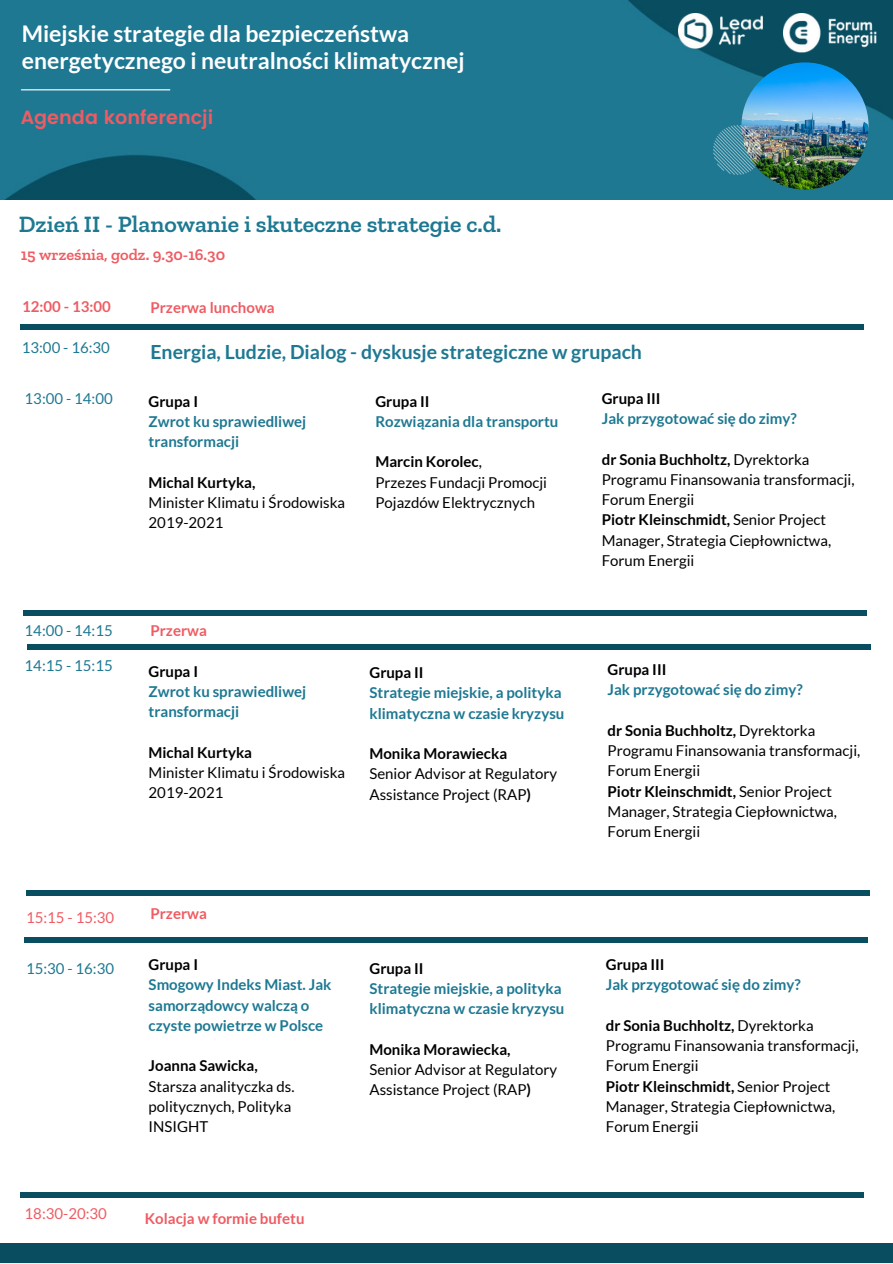
<style>
.page{position:relative;width:893px;height:1264px;background:#fff}
.page>*{position:absolute;margin:0;border:0;box-sizing:border-box;transform-origin:0 0}
.t1{font:600 23.85px "Zilla Slab";color:#1d7892}
.t2{font:700 22.95px/27.3px "Lato";color:#fff}
.t3{font:700 19.5px "Lato";color:#1d7892}
.t4{font:600 19.05px "Poppins";color:#ef5b62}
.t5{font:600 16.35px "Zilla Slab";color:#ef5b62}
.t6{font:15px/20.2px "Lato";color:#000}
.t7{font:700 15px/20.2px "Lato";color:#1d7892}
.t8{font:700 15px "Lato";color:#000}
.t9{font:700 15px "Lato";color:#ef5b62}
.t10{font:15px "Lato";color:#1d7892}
.t11{font:15px "Lato";color:#ef5b62}
.s1{font-weight:700}
</style>
<div class="page">
<img style="left:0;top:0;width:892px;height:200px">
<img style="left:783px;top:14px;width:93px;height:38px">
<img style="left:678px;top:14px;width:84px;height:35px">
<img style="left:741px;top:62px;width:127px;height:127px;border-radius:50%">
<hr style="left:21px;top:89px;width:149px;height:1px;background:#fff">
<img style="left:713px;top:126px;width:48px;height:48px">
<div style="left:20px;top:324px;width:843px;height:5px;background:#094d60"></div>
<div style="left:20px;top:1192px;width:843px;height:5px;background:#094d60"></div>
<div style="left:0;top:1243px;width:892px;height:19px;background:#094d60"></div>
<div style="left:23px;top:609px;width:843px;height:6px;background:#094d60"></div>
<div style="left:25px;top:936px;width:843px;height:6px;background:#094d60"></div>
<div style="left:27px;top:644px;width:843px;height:5px;background:#094d60"></div>
<div style="left:26px;top:890px;width:843px;height:5px;background:#094d60"></div>
<h2 class="t2" style="left:22px;top:19px;width:444px">Miejskie strategie dla bezpieczeństwa energetycznego i neutralności klimatycznej</h2>
<p class="t4" style="left:21px;top:106px;width:194px">Agenda konferencji</p>
<h1 class="t1" style="left:19px;top:209px;width:484px">Dzień II - Planowanie i skuteczne strategie c.d.</h1>
<p class="t5" style="left:21px;top:244px;width:206px">15 września, godz. 9.30-16.30</p>
<p class="t9" style="left:22px;top:297px;width:90px">12:00 - 13:00</p>
<p class="t9" style="left:150px;top:298px;width:126px">Przerwa lunchowa</p>
<p class="t10" style="left:22px;top:338px;width:90px">13:00 - 16:30</p>
<h3 class="t3" style="left:150px;top:340px;width:493px">Energia, Ludzie, Dialog - dyskusje strategiczne w grupach</h3>
<p class="t10" style="left:25px;top:389px;width:90px">13:00 - 14:00</p>
<p class="t8" style="left:149px;top:392px;width:51px">Grupa I</p>
<p class="t7" style="left:149px;top:411px;width:159px">Zwrot ku sprawiedliwej transformacji</p>
<p class="t8" style="left:149px;top:473px;width:108px">Michal Kurtyka,</p>
<p class="t6" style="left:149px;top:492px;width:198px">Minister Klimatu i Środowiska<br>2019-2021</p>
<p class="t8" style="left:375px;top:392px;width:56px">Grupa II</p>
<p class="t7" style="left:375px;top:411px;width:184px">Rozwiązania dla transportu</p>
<p class="t6" style="left:375px;top:451px;width:173px"><span class="s1">Marcin Korolec</span>,<br>Przezes Fundacji Promocji<br>Pojazdów Elektrycznych</p>
<p class="t8" style="left:601px;top:389px;width:60px">Grupa III</p>
<p class="t7" style="left:601px;top:408px;width:196px">Jak przygotować się do zimy?</p>
<p class="t6" style="left:601px;top:448px;width:254px"><span class="s1">dr Sonia Buchholtz,</span> Dyrektorka<br>Programu Finansowania transformacji,<br>Forum Energii<br><span class="s1">Piotr Kleinschmidt,</span> Senior Project<br>Manager, Strategia Ciepłownictwa,<br>Forum Energii</p>
<p class="t10" style="left:25px;top:621px;width:90px">14:00 - 14:15</p>
<p class="t9" style="left:150px;top:621px;width:58px">Przerwa</p>
<p class="t10" style="left:25px;top:655px;width:90px">14:15 - 15:15</p>
<p class="t8" style="left:149px;top:662px;width:51px">Grupa I</p>
<p class="t7" style="left:149px;top:681px;width:159px">Zwrot ku sprawiedliwej transformacji</p>
<p class="t8" style="left:149px;top:743px;width:105px">Michal Kurtyka</p>
<p class="t6" style="left:149px;top:762px;width:198px">Minister Klimatu i Środowiska<br>2019-2021</p>
<p class="t8" style="left:369px;top:663px;width:56px">Grupa II</p>
<p class="t7" style="left:369px;top:682px;width:196px">Strategie miejskie, a polityka klimatyczna w czasie kryzysu</p>
<p class="t8" style="left:369px;top:744px;width:139px">Monika Morawiecka</p>
<p class="t6" style="left:369px;top:763px;width:189px">Senior Advisor at Regulatory<br>Assistance Project (RAP<span class="s1">)</span></p>
<p class="t11" style="left:26px;top:907px;width:90px">15:15 - 15:30</p>
<p class="t9" style="left:150px;top:904px;width:58px">Przerwa</p>
<p class="t8" style="left:149px;top:955px;width:51px">Grupa I</p>
<p class="t7" style="left:149px;top:974px;width:184px">Smogowy Indeks Miast. Jak samorządowcy walczą o czyste powietrze w Polsce</p>
<p class="t8" style="left:149px;top:1056px;width:111px">Joanna Sawicka,</p>
<p class="t6" style="left:149px;top:1075px;width:147px">Starsza analityczka ds. politycznych, Polityka<br>INSIGHT</p>
<p class="t10" style="left:26px;top:958px;width:90px">15:30 - 16:30</p>
<p class="t11" style="left:25px;top:1203px;width:84px">18:30-20:30</p>
<p class="t9" style="left:145px;top:1209px;width:161px">Kolacja w formie bufetu</p>
<p class="t8" style="left:369px;top:958px;width:56px">Grupa II</p>
<p class="t7" style="left:369px;top:977px;width:196px">Strategie miejskie, a polityka klimatyczna w czasie kryzysu</p>
<p class="t8" style="left:369px;top:1039px;width:142px">Monika Morawiecka,</p>
<p class="t6" style="left:369px;top:1058px;width:189px">Senior Advisor at Regulatory<br>Assistance Project (RAP<span class="s1">)</span></p>
<p class="t8" style="left:607px;top:660px;width:60px">Grupa III</p>
<p class="t7" style="left:607px;top:679px;width:196px">Jak przygotować się do zimy?</p>
<p class="t6" style="left:607px;top:720px;width:254px"><span class="s1">dr Sonia Buchholtz,</span> Dyrektorka<br>Programu Finansowania transformacji,<br>Forum Energii<br><span class="s1">Piotr Kleinschmidt,</span> Senior Project<br>Manager, Strategia Ciepłownictwa,<br>Forum Energii</p>
<p class="t8" style="left:605px;top:955px;width:60px">Grupa III</p>
<p class="t7" style="left:605px;top:974px;width:196px">Jak przygotować się do zimy?</p>
<p class="t6" style="left:605px;top:1014px;width:254px"><span class="s1">dr Sonia Buchholtz,</span> Dyrektorka<br>Programu Finansowania transformacji,<br>Forum Energii<br><span class="s1">Piotr Kleinschmidt,</span> Senior Project<br>Manager, Strategia Ciepłownictwa,<br>Forum Energii</p>
</div>
